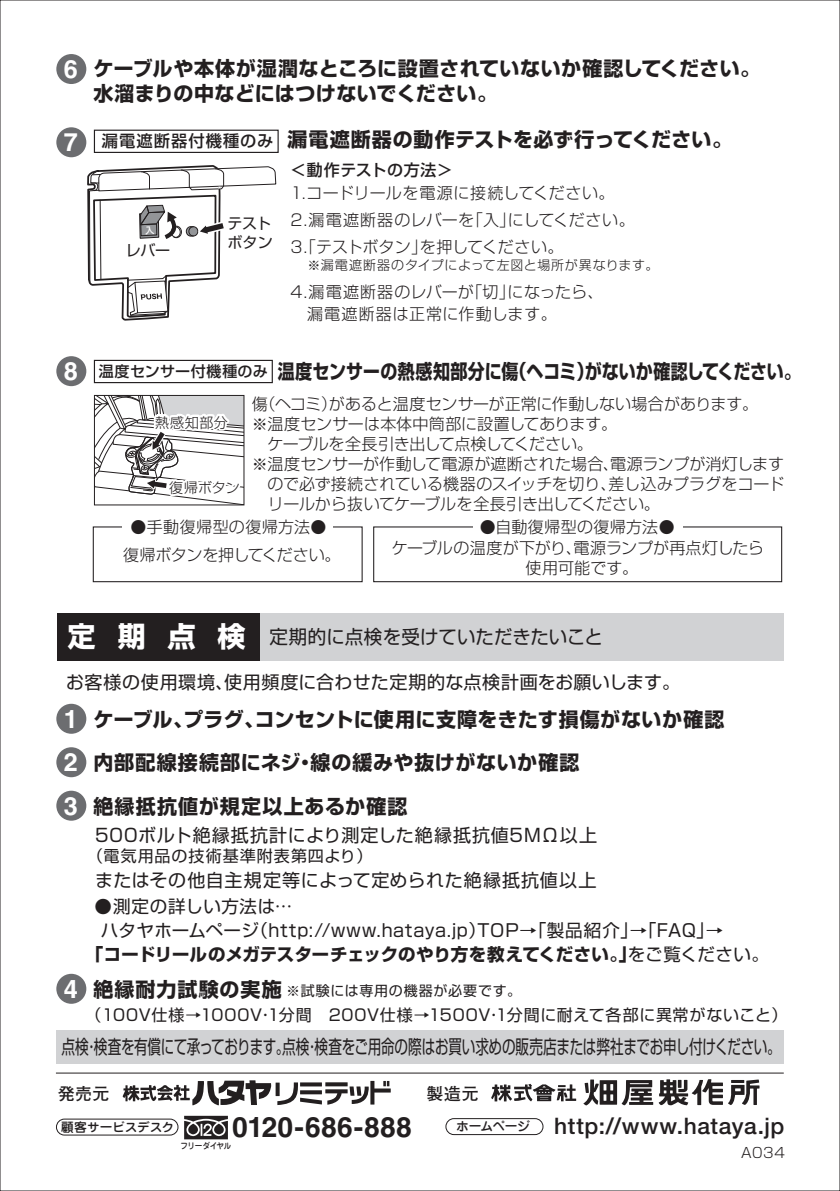
<style>
.page{position:relative;width:840px;height:1191px;background:#fff}
.page>*{position:absolute;margin:0;border:0;box-sizing:border-box;transform-origin:0 0}
.t1{font:28.2px "Midashi Go MB31";letter-spacing:.01em;color:#231f20}
.t2{font:25.2px "Midashi Go MB31";color:#fff}
.t3{font:700 22.8px "Futo Go B101";letter-spacing:.025em;color:#231f20}
.t4{font:700 20px/43.4px "Shin Go";letter-spacing:.025em;color:#231f20}
.t5{font:700 20px "Shin Go";color:#231f20;scale:.85 1}
.t6{font:700 20px "Shin Go";letter-spacing:.055em;color:#231f20}
.t7{font:700 20px "Shin Go";letter-spacing:.045em;color:#231f20}
.t8{font:19.2px "Shin Go";letter-spacing:-.025em;color:#231f20;scale:.71 1}
.t9{font:19px "Shin Go";color:#231f20}
.t10{font:18px "Shin Go";letter-spacing:.03em;color:#231f20}
.t11{font:17.6px "Shin Go";letter-spacing:.03em;color:#231f20}
.t12{font:700 17.6px "Shin Go";letter-spacing:-.01em;color:#231f20}
.t13{font:700 17px "Futo Go B101";letter-spacing:.035em;color:#231f20}
.t14{font:500 16.2px "Shin Go";letter-spacing:.065em;color:#231f20}
.t15{font:300 16px/20px "Shin Go";color:#231f20}
.t16{font:16px "Shin Go";letter-spacing:.045em;color:#231f20}
.t17{font:300 16px/22px "Shin Go";letter-spacing:.045em;color:#231f20}
.t18{font:300 16px "Shin Go";letter-spacing:.025em;color:#231f20}
.t19{font:500 16px "Shin Go";letter-spacing:.035em;color:#231f20}
.t20{font:500 15px "Shin Go";letter-spacing:.025em;color:#231f20}
.t21{font:15px/19.2px "Shin Go";letter-spacing:-.02em;color:#231f20}
.t22{font:14px "Shin Go";letter-spacing:.05em;color:#231f20}
.t23{font:300 14px "Shin Go";letter-spacing:.03em;color:#231f20}
.t24{font:300 13px "Shin Go";letter-spacing:.055em;color:#231f20}
.t25{font:500 12.6px "Jun 34";letter-spacing:-.015em;color:#231f20}
.t26{font:500 8.4px "Jun 34";letter-spacing:-.055em;color:#231f20;scale:.9 1}
.s1{font-weight:700;font-size:28px;color:#fff}
.s2{font-family:"Midashi Go MB31";font-weight:400;font-size:25.2px;color:#fff}
.s3{font-weight:400}
</style>
<div class="page">
<div style="left:56px;top:1029px;width:727px;height:34px;background:#d1d2d4"></div>
<svg style="left:491px;top:1083px;width:85px;height:18px"></svg>
<svg style="left:583px;top:1079px;width:176px;height:26px"></svg>
<svg style="left:122px;top:1080px;width:149px;height:25px"></svg>
<svg style="left:275px;top:1082px;width:4px;height:14px"></svg>
<svg style="left:277px;top:1081px;width:113px;height:24px"></svg>
<svg style="left:184px;top:1115px;width:44px;height:24px"></svg>
<div style="left:56px;top:1118px;width:122px;height:17px;border:1px solid #231f20;border-radius:8px"></div>
<div style="left:445px;top:1118px;width:98px;height:17px;border:1px solid #231f20;border-radius:8px"></div>
<hr style="left:56px;top:1072px;width:727px;height:1px;background:#231f20">
<div style="left:56px;top:127px;width:30px;height:30px;background:#6c6d70;border-radius:50%"></div>
<svg style="left:86px;top:66px;width:135px;height:655px"></svg>
<svg style="left:92px;top:316px;width:125px;height:405px"></svg>
<div style="left:56px;top:704px;width:30px;height:29px;background:#6c6d70;border-radius:50%"></div>
<div style="left:56px;top:747px;width:30px;height:30px;background:#6c6d70;border-radius:50%"></div>
<div style="left:56px;top:790px;width:30px;height:30px;background:#6c6d70;border-radius:50%"></div>
<div style="left:56px;top:973px;width:30px;height:30px;background:#6c6d70;border-radius:50%"></div>
<div style="left:56px;top:54px;width:30px;height:30px;background:#6c6d70;border-radius:50%"></div>
<div style="left:56px;top:356px;width:30px;height:30px;background:#6c6d70;border-radius:50%"></div>
<div style="left:94px;top:130px;width:184px;height:23px;border:1px solid #231f20"></div>
<div style="left:94px;top:360px;width:179px;height:23px;border:1px solid #231f20"></div>
<div style="left:57px;top:614px;width:725px;height:47px;background:#d1d2d4"></div>
<div style="left:57px;top:614px;width:202px;height:47px;background:#231f20"></div>
<svg style="left:94px;top:380px;width:150px;height:125px"></svg>
<div style="left:373px;top:526px;width:408px;height:56px;border:1px solid #231f20"></div>
<div style="left:93px;top:526px;width:269px;height:56px;border:1px solid #231f20"></div>
<div style="left:122px;top:522px;width:211px;height:9px;background:#fff"></div>
<div style="left:473px;top:522px;width:208px;height:9px;background:#fff"></div>
<svg style="left:89px;top:167px;width:187px;height:149px"></svg>
<h2 class="t2" style="left:64px;top:54px;width:16px">6</h2>
<h2 class="t2" style="left:64px;top:127px;width:16px">7</h2>
<p class="t4" style="left:93px;top:55px;width:668px;line-height:25px">ケーブルや本体が湿潤なところに設置されていないか確認してください。水溜まりの中などにはつけないでください。</p>
<p class="t14" style="left:102px;top:131px;width:173px">漏電遮断器付機種のみ</p>
<p class="t21" style="left:126px;top:240px;width:46px">レバー</p>
<p class="t21" style="left:227px;top:213px;width:47px">テストボタン</p>
<p class="t4" style="left:287px;top:117px;width:446px">漏電遮断器の動作テストを必ず行ってください。</p>
<p class="t15" style="left:290px;top:179px;width:345px;line-height:27px">1.コードリールを電源に接続してください。<br>2.漏電遮断器のレバーを「入」にしてください。<br>3.「テストボタン」を押してください。</p>
<p class="t17" style="left:290px;top:280px;width:314px">4.漏電遮断器のレバーが「切」になったら、　漏電遮断器は正常に作動します。</p>
<p class="t19" style="left:290px;top:160px;width:163px">＜動作テストの方法＞</p>
<p class="t24" style="left:307px;top:257px;width:352px">※漏電遮断器のタイプによって左図と場所が異なります。</p>
<h2 class="t2" style="left:64px;top:356px;width:16px">8</h2>
<p class="t5" style="left:277px;top:358px;width:616px">温度センサーの熱感知部分に傷（ヘコミ）がないか確認してください。</p>
<p class="t15" style="left:252px;top:393px;width:533px">傷（ヘコミ）があると温度センサーが正常に作動しない場合があります。<br>※温度センサーは本体中筒部に設置してあります。<br>　ケーブルを全長引き出して点検してください。<br>※温度センサーが作動して電源が遮断された場合、電源ランプが消灯します　ので必ず接続されている機器のスイッチを切り、差し込みプラグをコード　リールから抜いてケーブルを全長引き出してください。</p>
<p class="t20" style="left:99px;top:362px;width:170px">温度センサー付機種のみ</p>
<p class="t23" style="left:155px;top:413px;width:74px">熱感知部分</p>
<p class="t23" style="left:169px;top:478px;width:72px">復帰ボタン</p>
<p class="t15" style="left:123px;top:511px;width:218px;line-height:28.6px;text-align:center">●手動復帰型の復帰方法●<br>復帰ボタンを押してください。</p>
<p class="t18" style="left:479px;top:516px;width:196px">●自動復帰型の復帰方法●</p>
<p class="t15" style="left:391px;top:537px;width:373px;text-align:center">ケーブルの温度が下がり、電源ランプが再点灯したら使用可能です。</p>
<p class="t9" style="left:67px;top:624px;width:536px"><span class="s1">定 期 点 検</span> 定期的に点検を受けていただきたいこと</p>
<p class="t10" style="left:66px;top:670px;width:615px">お客様の使用環境、使用頻度に合わせた定期的な点検計画をお願いします。</p>
<p class="t4" style="left:64px;top:696px;width:661px"><span class="s2">1</span> ケーブル、プラグ、コンセントに使用に支障をきたす損傷がないか確認<br><span class="s2">2</span> 内部配線接続部にネジ･線の緩みや抜けがないか確認</p>
<p class="t6" style="left:64px;top:792px;width:345px"><span class="s2">3</span> 絶縁抵抗値が規定以上あるか確認</p>
<p class="t10" style="left:95px;top:823px;width:503px">500ボルト絶縁抵抗計により測定した絶縁抵抗値5ＭΩ以上</p>
<p class="t16" style="left:87px;top:845px;width:286px">（電気用品の技術基準附表第四より）</p>
<p class="t10" style="left:95px;top:868px;width:502px">またはその他自主規定等によって定められた絶縁抵抗値以上</p>
<h2 class="t2" style="left:64px;top:973px;width:16px">4</h2>
<p class="t11" style="left:94px;top:895px;width:199px">●測定の詳しい方法は…</p>
<p class="t11" style="left:101px;top:918px;width:623px">ハタヤホームページ（http://www.hataya.jp）TOP→「製品紹介」→「FAQ」→</p>
<p class="t12" style="left:86px;top:942px;width:684px">「コードリールのメガテスターチェックのやり方を教えてください。」<span class="s3">をご覧ください。</span></p>
<p class="t7" style="left:93px;top:975px;width:190px">絶縁耐力試験の実施</p>
<p class="t16" style="left:85px;top:1004px;width:703px">（100V仕様→1000V･1分間　200V仕様→1500V･1分間に耐えて各部に異常がないこと）</p>
<p class="t22" style="left:286px;top:981px;width:236px">※試験には専用の機器が必要です。</p>
<p class="t8" style="left:61px;top:1033px;width:1013px">点検･検査を有償にて承っております。点検･検査をご用命の際はお買い求めの販売店または弊社までお申し付けください。</p>
<p class="t13" style="left:58px;top:1083px;width:53px">発売元</p>
<p class="t13" style="left:426px;top:1083px;width:54px">製造元</p>
<p class="t25" style="left:61px;top:1119px;width:115px">顧客サービスデスク</p>
<h1 class="t1" style="left:232px;top:1109px;width:181px">0120-686-888</h1>
<p class="t25" style="left:456px;top:1118px;width:75px">ホームページ</p>
<p class="t26" style="left:180px;top:1140px;width:58px">フリーダイヤル</p>
<h3 class="t3" style="left:554px;top:1111px;width:232px">http://www.hataya.jp</h3>
<p class="t23" style="left:740px;top:1144px;width:45px">A034</p>
</div>
